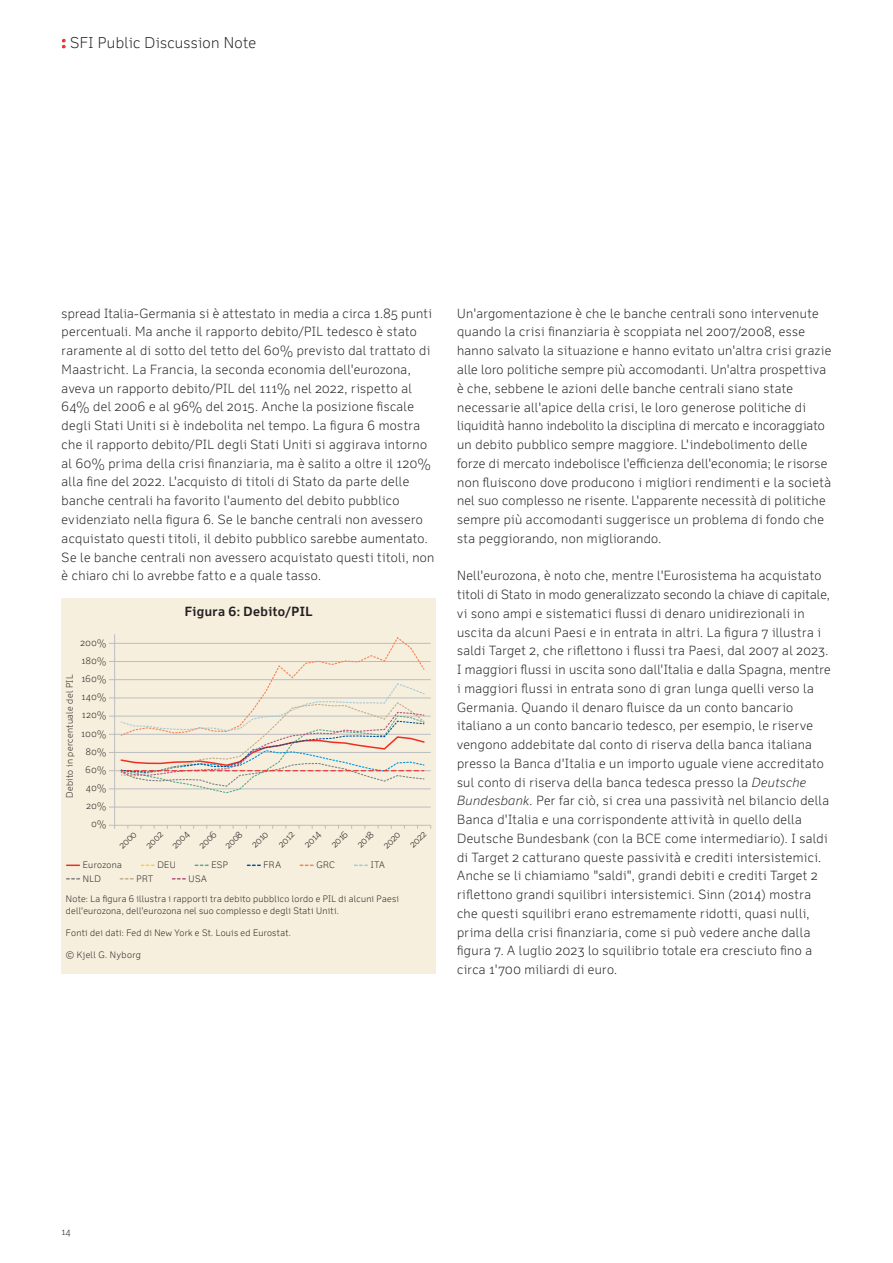
<style>
.page{position:relative;width:893px;height:1263px;background:#fff}
.page>*{position:absolute;margin:0;border:0;box-sizing:border-box;transform-origin:0 0}
.t1{font:300 15px "Felbridge Pro";letter-spacing:.02em;color:#231f20}
.t2{font:300 12.75px/18.8px "Felbridge Pro";letter-spacing:.03em;color:#231f20}
.t3{font:700 12.75px "Felbridge Pro";letter-spacing:.03em;color:#231f20}
.t4{font:300 9px/18.5px "Felbridge Pro";letter-spacing:.035em;color:#231f20}
.t5{font:300 9px/18.1px "Felbridge Pro";letter-spacing:.055em;color:#231f20;text-align:right}
.s1{font-weight:700;font-size:16.5px;color:#ee2e22}
.s2{font-style:italic}
</style>
<div class="page">
<div style="left:62px;top:599px;width:374px;height:375px;background:#f6efdd"></div>
<hr style="left:109px;top:807px;width:322px;height:1px;background:#bcbdc0">
<hr style="left:109px;top:789px;width:322px;height:1px;background:#bcbdc0">
<hr style="left:109px;top:770px;width:322px;height:1px;background:#bcbdc0">
<hr style="left:109px;top:752px;width:322px;height:1px;background:#bcbdc0">
<hr style="left:109px;top:734px;width:322px;height:1px;background:#bcbdc0">
<hr style="left:109px;top:716px;width:322px;height:1px;background:#bcbdc0">
<hr style="left:109px;top:698px;width:322px;height:1px;background:#bcbdc0">
<hr style="left:109px;top:679px;width:322px;height:1px;background:#bcbdc0">
<hr style="left:109px;top:661px;width:322px;height:1px;background:#bcbdc0">
<hr style="left:109px;top:643px;width:322px;height:1px;background:#bcbdc0">
<hr style="left:114px;top:634px;width:1px;height:191px;background:#bcbdc0">
<hr style="left:109px;top:825px;width:322px;height:1px;background:#bcbdc0">
<svg style="left:119px;top:637px;width:307px;height:157px"></svg>
<svg style="left:67px;top:864px;width:12px;height:2px"></svg>
<svg style="left:141px;top:864px;width:13px;height:2px"></svg>
<svg style="left:195px;top:864px;width:13px;height:2px"></svg>
<svg style="left:247px;top:864px;width:13px;height:2px"></svg>
<svg style="left:300px;top:864px;width:13px;height:2px"></svg>
<svg style="left:355px;top:864px;width:12px;height:2px"></svg>
<svg style="left:120px;top:878px;width:13px;height:1px"></svg>
<p class="t1" style="left:62px;top:34px;width:196px"><span class="s1">:</span> SFI Public Discussion Note</p>
<p class="t2" style="left:62px;top:304px;width:374px">spread Italia-Germania si è attestato in media a circa 1.85 punti percentuali. Ma anche il rapporto debito/PIL tedesco è stato raramente al di sotto del tetto del 60% previsto dal trattato di Maastricht. La Francia, la seconda economia dell'eurozona, aveva un rapporto debito/PIL del 111% nel 2022, rispetto al 64% del 2006 e al 96% del 2015. Anche la posizione fiscale degli Stati Uniti si è indebolita nel tempo. La figura 6 mostra che il rapporto debito/PIL degli Stati Uniti si aggirava intorno al 60% prima della crisi finanziaria, ma è salito a oltre il 120% alla fine del 2022. L'acquisto di titoli di Stato da parte delle banche centrali ha favorito l'aumento del debito pubblico evidenziato nella figura 6. Se le banche centrali non avessero acquistato questi titoli, il debito pubblico sarebbe aumentato.<br>Se le banche centrali non avessero acquistato questi titoli, non è chiaro chi lo avrebbe fatto e a quale tasso.</p>
<p class="t2" style="left:457px;top:304px;width:376px">Un'argomentazione è che le banche centrali sono intervenute quando la crisi finanziaria è scoppiata nel 2007/2008, esse hanno salvato la situazione e hanno evitato un'altra crisi grazie alle loro politiche sempre più accomodanti. Un'altra prospettiva è che, sebbene le azioni delle banche centrali siano state necessarie all'apice della crisi, le loro generose politiche di liquidità hanno indebolito la disciplina di mercato e incoraggiato un debito pubblico sempre maggiore. L'indebolimento delle forze di mercato indebolisce l'efficienza dell'economia; le risorse non fluiscono dove producono i migliori rendimenti e la società nel suo complesso ne risente. L'apparente necessità di politiche sempre più accomodanti suggerisce un problema di fondo che sta peggiorando, non migliorando.</p>
<p class="t2" style="left:457px;top:566px;width:375px">Nell'eurozona, è noto che, mentre l'Eurosistema ha acquistato titoli di Stato in modo generalizzato secondo la chiave di capitale, vi sono ampi e sistematici flussi di denaro unidirezionali in uscita da alcuni Paesi e in entrata in altri. La figura 7 illustra i saldi Target 2, che riflettono i flussi tra Paesi, dal 2007 al 2023.<br>I maggiori flussi in uscita sono dall'Italia e dalla Spagna, mentre i maggiori flussi in entrata sono di gran lunga quelli verso la Germania. Quando il denaro fluisce da un conto bancario italiano a un conto bancario tedesco, per esempio, le riserve vengono addebitate dal conto di riserva della banca italiana presso la Banca d'Italia e un importo uguale viene accreditato sul conto di riserva della banca tedesca presso la <span class="s2">Deutsche Bundesbank.</span> Per far ciò, si crea una passività nel bilancio della Banca d'Italia e una corrispondente attività in quello della Deutsche Bundesbank (con la BCE come intermediario). I saldi di Target 2 catturano queste passività e crediti intersistemici.<br>Anche se li chiamiamo "saldi", grandi debiti e crediti Target 2 riflettono grandi squilibri intersistemici. Sinn (2014) mostra che questi squilibri erano estremamente ridotti, quasi nulli, prima della crisi finanziaria, come si può vedere anche dalla figura 7. A luglio 2023 lo squilibrio totale era cresciuto fino a circa 1'700 miliardi di euro.</p>
<p class="t3" style="left:185px;top:604px;width:129px">Figura 6: Debito/PIL</p>
<p class="t5" style="left:81px;top:633px;width:27px">200%<br>180%<br>160%<br>140%<br>120%<br>100%<br>80%<br>60%<br>40%<br>20%<br>0%</p>
<p class="t4" style="left:60px;top:798px;width:125px;rotate:-90deg">Debito in percentuale del PIL</p>
<p class="t4" style="left:114px;top:840px;width:22px;rotate:-45deg">2000</p>
<p class="t4" style="left:141px;top:840px;width:21px;rotate:-45deg">2002</p>
<p class="t4" style="left:167px;top:840px;width:21px;rotate:-45deg">2004</p>
<p class="t4" style="left:194px;top:840px;width:22px;rotate:-45deg">2006</p>
<p class="t4" style="left:220px;top:840px;width:22px;rotate:-45deg">2008</p>
<p class="t4" style="left:247px;top:839px;width:21px;rotate:-45deg">2010</p>
<p class="t4" style="left:286px;top:826px;width:20px;text-indent:-18px;rotate:-45deg">2012<br>2014</p>
<p class="t4" style="left:326px;top:839px;width:21px;rotate:-45deg">2016</p>
<p class="t4" style="left:352px;top:839px;width:20px;rotate:-45deg">2018</p>
<p class="t4" style="left:378px;top:840px;width:21px;rotate:-45deg">2020</p>
<p class="t4" style="left:405px;top:839px;width:20px;rotate:-45deg">2022</p>
<p class="t4" style="left:83px;top:856px;width:41px">Eurozona</p>
<p class="t4" style="left:157px;top:856px;width:20px">DEU</p>
<p class="t4" style="left:211px;top:856px;width:18px">ESP</p>
<p class="t4" style="left:264px;top:856px;width:19px">FRA</p>
<p class="t4" style="left:316px;top:856px;width:20px">GRC</p>
<p class="t4" style="left:371px;top:856px;width:16px">ITA</p>
<p class="t4" style="left:83px;top:869px;width:20px">NLD</p>
<p class="t4" style="left:136px;top:869px;width:18px">PRT</p>
<p class="t4" style="left:189px;top:869px;width:20px">USA</p>
<p class="t4" style="left:66px;top:893px;width:335px;line-height:12px">Note: La figura 6 illustra i rapporti tra debito pubblico lordo e PIL di alcuni Paesi dell'eurozona, dell'eurozona nel suo complesso e degli Stati Uniti.</p>
<p class="t4" style="left:66px;top:924px;width:227px">Fonti dei dati: Fed di New York e St. Louis ed Eurostat.</p>
<p class="t4" style="left:66px;top:946px;width:76px">© Kjell G. Nyborg</p>
<p class="t4" style="left:62px;top:1222px;width:10px">14</p>
</div>
